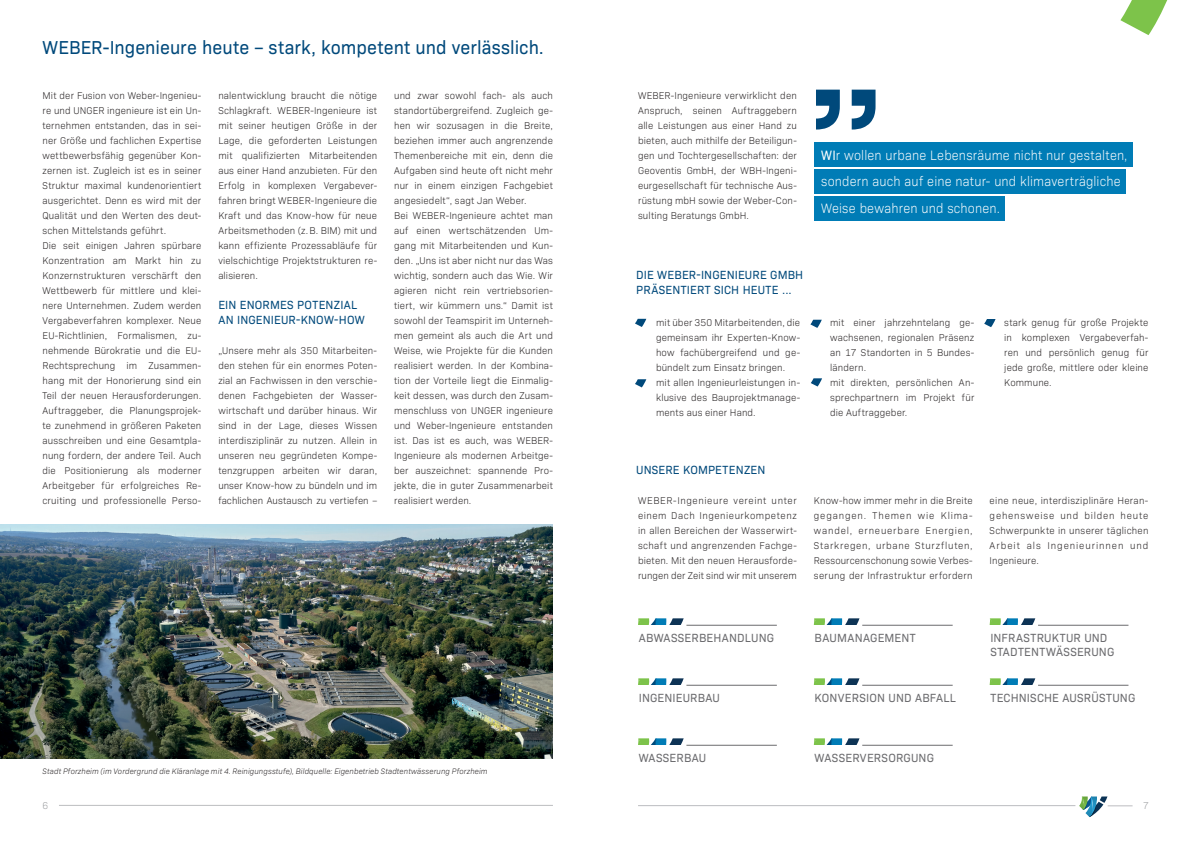
<style>
.page{position:relative;width:1191px;height:842px;background:#fff}
.page>*{position:absolute;margin:0;border:0;box-sizing:border-box;transform-origin:0 0}
.t1{font:19px "Bio Sans";letter-spacing:.005em;color:#00497b;scale:.95 1}
.t2{font:300 13.8px/26.5px "Bio Sans";letter-spacing:.015em;color:#fff;scale:.92 1}
.t3{font:12px/14px "Bio Sans";letter-spacing:.02em;color:#6b6b6e;scale:.96 1}
.t4{font:12px/15px "Bio Sans";letter-spacing:.02em;color:#00497b;scale:.96 1}
.t5{font:300 10px/15px "Bio Sans";letter-spacing:.015em;color:#231f20;text-align:justify;scale:.96 1}
.t6{font:300 10px "Bio Sans";color:#999b9e;scale:.95 1}
.t7{font:italic 300 8px "Bio Sans";letter-spacing:.015em;color:#231f20;scale:.95 1}
.s1{font-weight:400}
</style>
<div class="page">
<hr style="left:638px;top:805px;width:437px;height:1px;background:#bcbdc0">
<svg style="left:1079px;top:796px;width:53px;height:21px"></svg>
<hr style="left:59px;top:805px;width:494px;height:1px;background:#bcbdc0">
<svg style="left:1120px;top:0;width:48px;height:35px"></svg>
<div style="left:814px;top:170px;width:311px;height:24px;background:#007cb6"></div>
<div style="left:814px;top:197px;width:190px;height:24px;background:#007cb6"></div>
<div style="left:814px;top:143px;width:318px;height:24px;background:#007cb6"></div>
<svg style="left:816px;top:90px;width:59px;height:40px"></svg>
<img style="left:0;top:524px;width:553px;height:235px">
<svg style="left:638px;top:618px;width:45px;height:6px"></svg>
<hr style="left:686px;top:625px;width:91px;height:1px;background:#6b6b6e">
<svg style="left:638px;top:678px;width:45px;height:6px"></svg>
<hr style="left:686px;top:685px;width:91px;height:1px;background:#6b6b6e">
<svg style="left:638px;top:738px;width:45px;height:6px"></svg>
<hr style="left:686px;top:745px;width:91px;height:1px;background:#6b6b6e">
<svg style="left:814px;top:618px;width:45px;height:6px"></svg>
<hr style="left:862px;top:625px;width:90px;height:1px;background:#6b6b6e">
<svg style="left:814px;top:678px;width:45px;height:6px"></svg>
<hr style="left:862px;top:685px;width:90px;height:1px;background:#6b6b6e">
<svg style="left:814px;top:738px;width:45px;height:6px"></svg>
<hr style="left:862px;top:745px;width:90px;height:1px;background:#6b6b6e">
<svg style="left:989px;top:618px;width:46px;height:6px"></svg>
<hr style="left:1038px;top:625px;width:90px;height:1px;background:#6b6b6e">
<svg style="left:989px;top:678px;width:46px;height:6px"></svg>
<hr style="left:1038px;top:685px;width:90px;height:1px;background:#6b6b6e">
<svg style="left:635px;top:379px;width:11px;height:8px"></svg>
<svg style="left:810px;top:320px;width:11px;height:8px"></svg>
<svg style="left:811px;top:378px;width:11px;height:8px"></svg>
<svg style="left:635px;top:319px;width:11px;height:8px"></svg>
<svg style="left:984px;top:319px;width:11px;height:8px"></svg>
<h1 class="t1" style="left:43px;top:33px;width:529px">WEBER-Ingenieure heute – stark, kompetent und verlässlich.</h1>
<p class="t5" style="left:43px;top:87px;width:167px;text-align:left">Mit der Fusion von Weber-Ingenieu&shy;re und UNGER ingenieure ist ein Un&shy;ternehmen entstanden, das in sei&shy;ner Größe und fachlichen Expertise wettbewerbsfähig gegenüber Kon&shy;zernen ist. Zugleich ist es in seiner Struktur maximal kundenorientiert ausgerichtet. Denn es wird mit der Qualität und den Werten des deut&shy;schen Mittelstands geführt.<br>Die seit einigen Jahren spürbare Konzentration am Markt hin zu Konzernstrukturen verschärft den Wettbewerb für mittlere und klei&shy;nere Unternehmen. Zudem werden Vergabeverfahren komplexer. Neue EU-Richtlinien, Formalismen, zu&shy;nehmende Bürokratie und die EU-Rechtsprechung im Zusammen&shy;hang mit der Honorierung sind ein Teil der neuen Herausforderungen.<br>Auftraggeber, die Planungsprojek&shy;te zunehmend in größeren Paketen ausschreiben und eine Gesamtpla&shy;nung fordern, der andere Teil. Auch die Positionierung als moderner Arbeitgeber für erfolgreiches Re&shy;cruiting und professionelle Perso-</p>
<p class="t5" style="left:218px;top:87px;width:167px">nalentwicklung braucht die nötige Schlagkraft. WEBER-Ingenieure ist mit seiner heutigen Größe in der Lage, die geforderten Leistungen mit qualifizierten Mitarbeitenden aus einer Hand anzubieten. Für den Erfolg in komplexen Vergabever&shy;fahren bringt WEBER-Ingenieure die Kraft und das Know-how für neue Arbeitsmethoden (z. B. BIM) mit und kann effiziente Prozessabläufe für vielschichtige Projektstrukturen re&shy;alisieren.</p>
<p class="t4" style="left:218px;top:296px;width:154px">EIN ENORMES POTENZIAL<br>AN INGENIEUR-KNOW-HOW</p>
<p class="t5" style="left:218px;top:342px;width:167px">„Unsere mehr als 350 Mitarbeiten&shy;den stehen für ein enormes Poten&shy;zial an Fachwissen in den verschie&shy;denen Fachgebieten der Wasser&shy;wirtschaft und darüber hinaus. Wir sind in der Lage, dieses Wissen interdisziplinär zu nutzen. Allein in unseren neu gegründeten Kompe&shy;tenzgruppen arbeiten wir daran, unser Know-how zu bündeln und im fachlichen Austausch zu vertiefen –</p>
<p class="t5" style="left:394px;top:87px;width:167px;text-align:left">und zwar sowohl fach- als auch standortübergreifend. Zugleich ge&shy;hen wir sozusagen in die Breite, beziehen immer auch angrenzende Themenbereiche mit ein, denn die Aufgaben sind heute oft nicht mehr nur in einem einzigen Fachgebiet angesiedelt“, sagt Jan Weber.<br>Bei WEBER-Ingenieure achtet man auf einen wertschätzenden Um&shy;gang mit Mitarbeitenden und Kun&shy;den. „Uns ist aber nicht nur das Was wichtig, sondern auch das Wie. Wir agieren nicht rein vertriebsorien&shy;tiert, wir kümmern uns.“ Damit ist sowohl der Teamspirit im Unterneh&shy;men gemeint als auch die Art und Weise, wie Projekte für die Kunden realisiert werden. In der Kombina&shy;tion der Vorteile liegt die Einmalig&shy;keit dessen, was durch den Zusam&shy;menschluss von UNGER ingenieure und Weber-Ingenieure entstanden ist. Das ist es auch, was WEBER-Ingenieure als modernen Arbeitge&shy;ber auszeichnet: spannende Pro&shy;jekte, die in guter Zusammenarbeit realisiert werden.</p>
<p class="t5" style="left:638px;top:87px;width:167px">WEBER-Ingenieure verwirklicht den Anspruch, seinen Auftraggebern alle Leistungen aus einer Hand zu bieten, auch mithilfe der Beteiligun&shy;gen und Tochtergesellschaften: der Geoventis GmbH, der WBH-Ingeni&shy;eurgesellschaft für technische Aus&shy;rüstung mbH sowie der Weber-Con&shy;sulting Beratungs GmbH.</p>
<h2 class="t2" style="left:821px;top:140px;width:334px"><span class="s1">WI</span>r wollen urbane Lebensräume nicht nur gestalten, sondern auch auf eine natur- und klimaverträgliche<br>Weise bewahren und schonen.</h2>
<p class="t4" style="left:636px;top:266px;width:175px">DIE WEBER-INGENIEURE GMBH<br>PRÄSENTIERT SICH HEUTE ...</p>
<p class="t5" style="left:656px;top:314px;width:152px;text-align:left">mit über 350 Mitarbeitenden, die gemeinsam ihr Experten-Know&shy;how fachübergreifend und ge&shy;bündelt zum Einsatz bringen. mit allen Ingenieurleistungen in&shy;klusive des Bauprojektmanage&shy;ments aus einer Hand.</p>
<p class="t5" style="left:830px;top:314px;width:152px;text-align:left">mit einer jahrzehntelang ge&shy;wachsenen, regionalen Präsenz an 17 Standorten in 5 Bundes&shy;ländern.<br>mit direkten, persönlichen An&shy;sprechpartnern im Projekt für die Auftraggeber.</p>
<p class="t5" style="left:1004px;top:314px;width:152px">stark genug für große Projekte in komplexen Vergabeverfah&shy;ren und persönlich genug für jede große, mittlere oder kleine Kommune.</p>
<p class="t4" style="left:636px;top:461px;width:136px">UNSERE KOMPETENZEN</p>
<p class="t5" style="left:638px;top:492px;width:167px">WEBER-Ingenieure vereint unter einem Dach Ingenieurkompetenz in allen Bereichen der Wasserwirt&shy;schaft und angrenzenden Fachge&shy;bieten. Mit den neuen Herausforde&shy;rungen der Zeit sind wir mit unserem</p>
<p class="t5" style="left:814px;top:492px;width:167px">Know-how immer mehr in die Breite gegangen. Themen wie Klima&shy;wandel, erneuerbare Energien, Starkregen, urbane Sturzfluten, Ressourcenschonung sowie Verbes&shy;serung der Infrastruktur erfordern</p>
<p class="t5" style="left:989px;top:492px;width:167px">eine neue, interdisziplinäre Heran&shy;gehensweise und bilden heute Schwerpunkte in unserer täglichen Arbeit als Ingenieurinnen und Ingenieure.</p>
<p class="t3" style="left:639px;top:630px;width:142px">ABWASSERBEHANDLUNG</p>
<p class="t3" style="left:639px;top:690px;width:86px">INGENIEURBAU</p>
<p class="t3" style="left:814px;top:630px;width:107px">BAUMANAGEMENT</p>
<p class="t3" style="left:814px;top:690px;width:148px">KONVERSION UND ABFALL</p>
<p class="t3" style="left:990px;top:630px;width:131px">INFRASTRUKTUR UND<br>STADTENTWÄSSERUNG</p>
<p class="t3" style="left:990px;top:690px;width:152px">TECHNISCHE AUSRÜSTUNG</p>
<p class="t3" style="left:639px;top:750px;width:72px">WASSERBAU</p>
<p class="t3" style="left:814px;top:750px;width:126px">WASSERVERSORGUNG</p>
<p class="t7" style="left:43px;top:765px;width:470px">Stadt Pforzheim (im Vordergrund die Kläranlage mit 4. Reinigungsstufe), Bildquelle: Eigenbetrieb Stadtentwässerung Pforzheim</p>
<p class="t6" style="left:43px;top:799px;width:8px">6</p>
<p class="t6" style="left:1143px;top:799px;width:8px">7</p>
</div>
